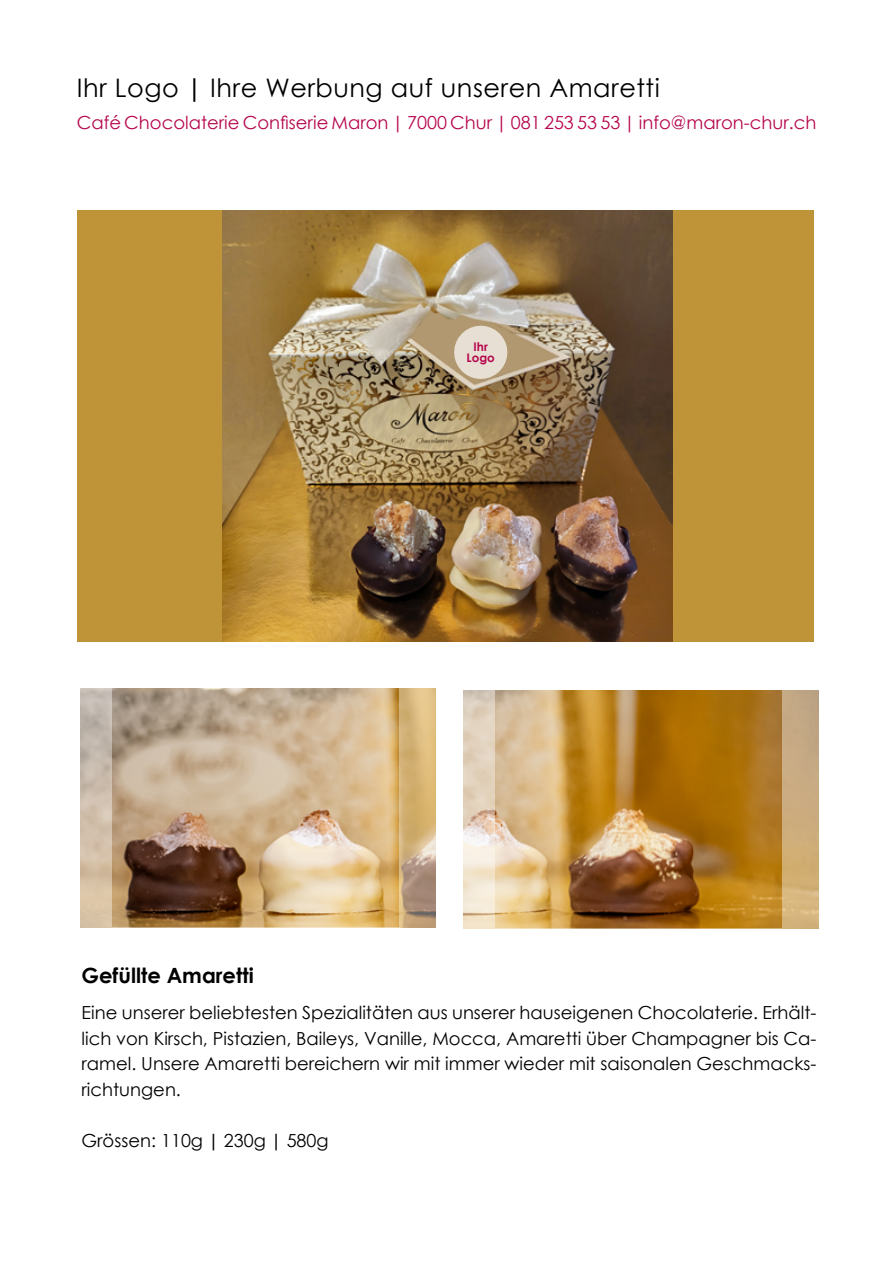
<style>
.page{position:relative;width:893px;height:1263px;background:#fff}
.page>*{position:absolute;margin:0;border:0;box-sizing:border-box;transform-origin:0 0}
.t1{font:25.5px "Century Gothic";letter-spacing:.02em;color:#000}
.t2{font:700 21px "Century Gothic";color:#000}
.t3{font:18px/25.5px "Century Gothic";color:#000;text-align:justify}
.t4{font:18px "Century Gothic";color:#b6064d}
.t5{font:700 11.85px "Century Gothic";color:#b6064e}
.s1{font-weight:700}
</style>
<div class="page">
<div style="left:77px;top:210px;width:737px;height:431px;background:#bf9337"></div>
<img style="left:223px;top:210px;width:450px;height:431px">
<img style="left:81px;top:689px;width:355px;height:238px">
<img style="left:113px;top:689px;width:286px;height:237px">
<img style="left:463px;top:690px;width:356px;height:238px">
<img style="left:495px;top:690px;width:286px;height:238px">
<svg style="left:451px;top:323px;width:59px;height:59px;background:#d4c6b2"></svg>
<p class="t1" style="left:77px;top:70px;width:585px">Ihr Logo <span class="s1">|</span> Ihre Werbung auf unseren Amaretti</p>
<p class="t4" style="left:77px;top:110px;width:741px">Café Chocolaterie Confiserie Maron | 7000 Chur | 081 253 53 53 | info@maron-chur.ch</p>
<p class="t5" style="left:474px;top:338px;width:16px">Ihr</p>
<p class="t5" style="left:467px;top:349px;width:30px">Logo</p>
<p class="t2" style="left:82px;top:960px;width:174px">Gefüllte Amaretti</p>
<p class="t3" style="left:82px;top:1000px;width:736px">Eine unserer beliebtesten Spezialitäten aus unserer hauseigenen Chocolaterie. Erhält&shy;lich von Kirsch, Pistazien, Baileys, Vanille, Mocca, Amaretti über Champagner bis Ca&shy;ramel. Unsere Amaretti bereichern wir mit immer wieder mit saisonalen Geschmacks&shy;richtungen.</p>
<p class="t3" style="left:82px;top:1127px;width:249px">Grössen: 110g <span class="s1">|</span> 230g <span class="s1">|</span> 580g</p>
</div>
